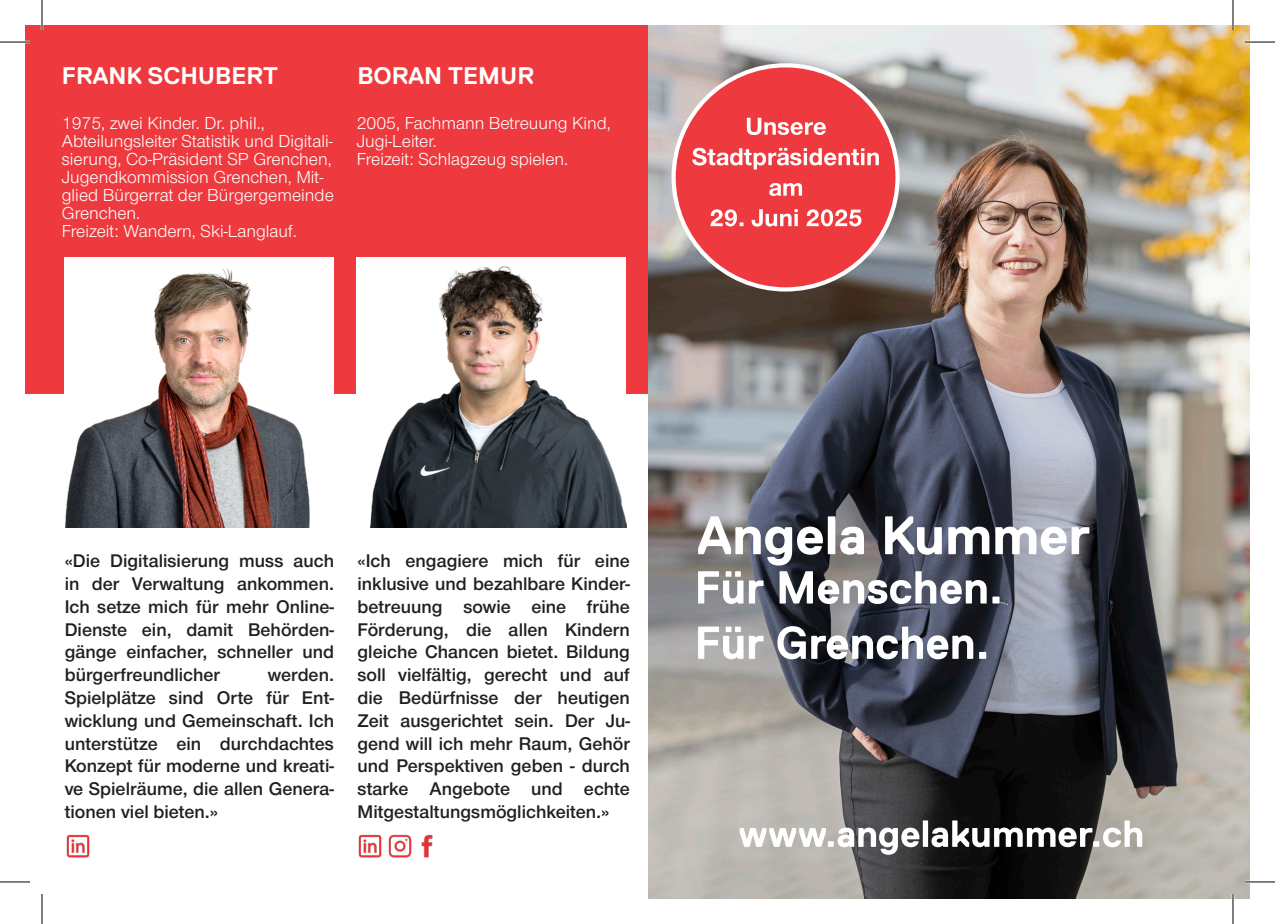
<style>
.page{position:relative;width:1275px;height:924px;background:#fff}
.page>*{position:absolute;margin:0;border:0;box-sizing:border-box;transform-origin:0 0}
.t1{font:700 24px "Replica";color:#fff}
.t2{font:19px/22.8px "Nimbus San Nov Sem Bol";color:#231f20;text-align:justify}
.t3{font:18px/18px "Nimbus San Nov";color:#fff}
</style>
<div class="page">
<div style="left:42px;top:25px;width:607px;height:368px;background:#ee3a3e"></div>
<div style="left:25px;top:25px;width:17px;height:368px;background:#ee3a3e"></div>
<img style="left:65px;top:257px;width:269px;height:270px">
<img style="left:357px;top:257px;width:269px;height:270px">
<img style="left:649px;top:25px;width:601px;height:873px">
<div style="left:673px;top:65px;width:224px;height:224px;background:#ee3a3e;border-radius:50%"></div>
<svg style="left:710px;top:209px;width:151px;height:17px"></svg>
<svg style="left:769px;top:183px;width:33px;height:13px"></svg>
<svg style="left:692px;top:148px;width:187px;height:21px"></svg>
<svg style="left:747px;top:118px;width:79px;height:17px"></svg>
<svg style="left:698px;top:516px;width:391px;height:49px"></svg>
<svg style="left:698px;top:625px;width:288px;height:34px"></svg>
<svg style="left:698px;top:571px;width:301px;height:32px"></svg>
<svg style="left:739px;top:820px;width:403px;height:34px"></svg>
<img style="left:66px;top:834px;width:24px;height:24px">
<img style="left:388px;top:834px;width:45px;height:24px">
<img style="left:358px;top:834px;width:24px;height:24px">
<hr style="left:0;top:41px;width:30px;height:2px;background:#fff">
<hr style="left:1245px;top:41px;width:30px;height:2px;background:#fff">
<hr style="left:1245px;top:880px;width:30px;height:2px;background:#fff">
<hr style="left:41px;top:0;width:2px;height:30px;background:#fff">
<hr style="left:1231px;top:0;width:3px;height:30px;background:#fff">
<hr style="left:1231px;top:893px;width:3px;height:30px;background:#fff">
<hr style="left:0;top:42px;width:30px;height:1px;background:#000">
<hr style="left:1245px;top:42px;width:30px;height:1px;background:#000">
<hr style="left:0;top:881px;width:30px;height:1px;background:#000">
<hr style="left:1245px;top:881px;width:30px;height:1px;background:#000">
<hr style="left:42px;top:0;width:1px;height:30px;background:#000">
<hr style="left:42px;top:893px;width:1px;height:30px;background:#000">
<hr style="left:1232px;top:0;width:1px;height:30px;background:#000">
<hr style="left:1232px;top:893px;width:1px;height:30px;background:#000">
<p class="t1" style="left:62px;top:62px;width:217px">FRANK SCHUBERT</p>
<p class="t3" style="left:62px;top:114px;width:273px">1975, zwei Kinder. Dr. phil.,<br>Abteilungsleiter Statistik und Digitali&shy;sierung, Co-Präsident SP Grenchen,<br>Jugendkommission Grenchen, Mit&shy;glied Bürgerrat der Bürgergemeinde<br>Grenchen.<br>Freizeit: Wandern, Ski-Langlauf.</p>
<p class="t1" style="left:357px;top:62px;width:178px">BORAN TEMUR</p>
<p class="t3" style="left:357px;top:114px;width:256px">2005, Fachmann Betreuung Kind,<br>Jugi-Leiter.<br>Freizeit: Schlagzeug spielen.</p>
<p class="t2" style="left:65px;top:549px;width:271px">«Die Digitalisierung muss auch in der Verwaltung ankommen.<br>Ich setze mich für mehr Online-Dienste ein, damit Behörden&shy;gänge einfacher, schneller und bürgerfreundlicher</p>
<p class="t2" style="left:65px;top:663px;width:271px;text-indent:203px">werden.<br>Spielplätze sind Orte für Ent&shy;wicklung und Gemeinschaft. Ich unterstütze ein durchdachtes Konzept für moderne und kreati&shy;ve Spielräume, die allen Genera&shy;tionen viel bieten.»</p>
<p class="t2" style="left:357px;top:549px;width:274px">«Ich engagiere mich für eine inklusive und bezahlbare Kinder&shy;betreuung sowie eine frühe Förderung, die allen Kindern gleiche Chancen bietet. Bildung soll vielfältig, gerecht und auf die Bedürfnisse der heutigen Zeit ausgerichtet sein. Der Ju&shy;gend will ich mehr Raum, Gehör und Perspektiven geben - durch starke Angebote und echte Mitgestaltungsmöglichkeiten.»</p>
</div>
